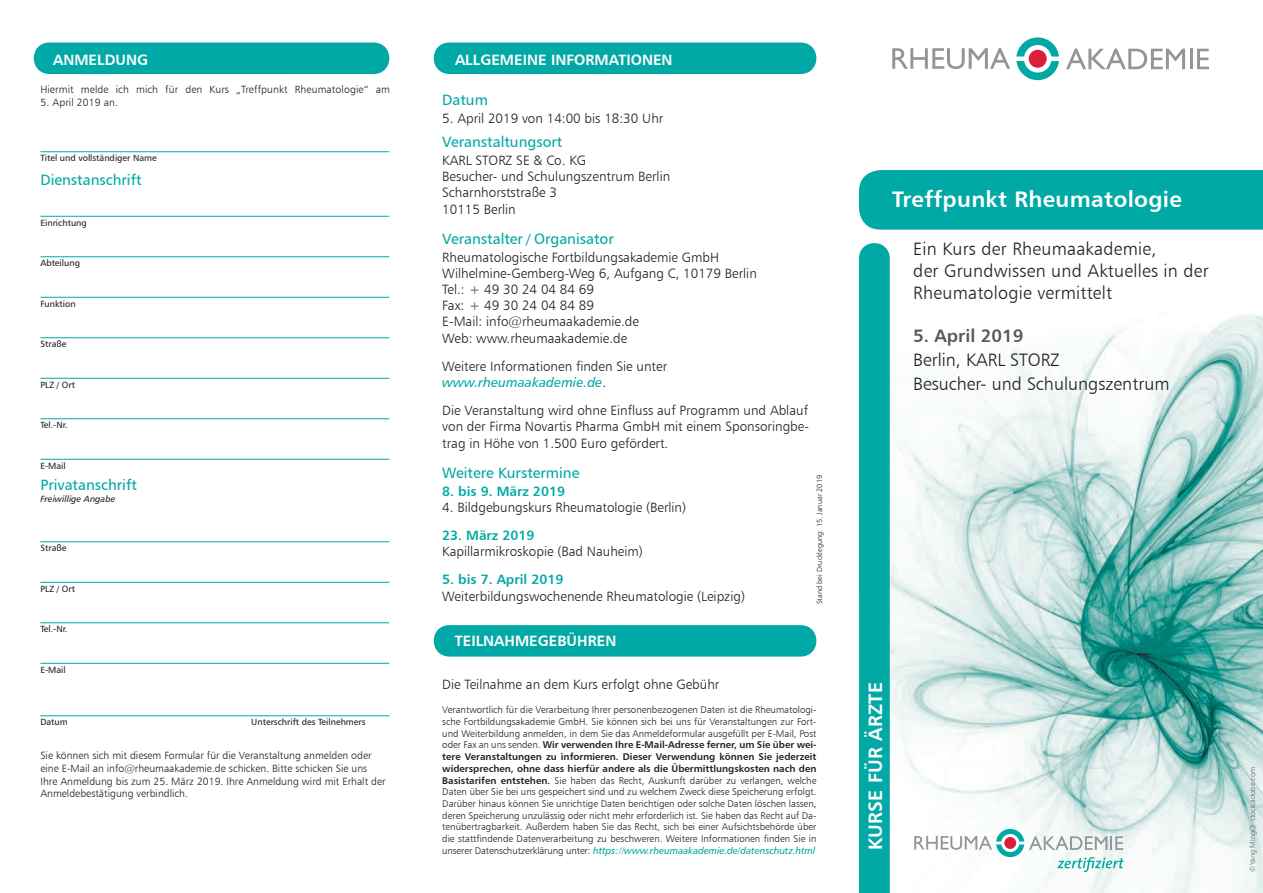
<style>
.page{position:relative;width:1263px;height:893px;background:#fff}
.page>*{position:absolute;margin:0;border:0;box-sizing:border-box;transform-origin:0 0}
.t1{font:22.5px "Humanist 777 BT Bold B";letter-spacing:.015em;color:#fff}
.t2{font:19.5px "Humanist 777 BT Bold B";letter-spacing:.015em;color:#fff}
.t3{font:18px/21.6px "Humanist 777 BT Light B";letter-spacing:.015em;color:#231f20}
.t4{font:18px "Humanist 777 BT Bold B";color:#57585a}
.t5{font:15px "Humanist 777 BT Roman B";color:#00a9a5}
.t6{font:15px "Humanist 777 BT Bold B";color:#fff}
.t7{font:13.5px/16.2px "Humanist 777 BT Light B";color:#231f20}
.t8{font:13.5px "Humanist 777 BT Bold B";color:#00a9a5}
.t9{font:13.5px "Humanist 777 BT Italic B";color:#00a9a5}
.t10{font:10.5px/12.6px "Humanist 777 BT Light B";color:#231f20}
.t11{font:9.75px/11.7px "Humanist 777 BT Light B";color:#231f20;text-align:justify}
.t12{font:9.75px/11.7px "Humanist 777 BT Bold B";color:#231f20;text-align:justify}
.t13{font:9.75px "Humanist 777 BT Italic B";letter-spacing:-.01em;color:#00a9a5}
.t14{font:9px "Humanist 777 BT Roman B";color:#231f20}
.t15{font:9px "Humanist 777 BT Italic B";color:#231f20}
.t16{font:7.5px "Humanist 777 BT Light B";color:#231f20}
.t17{font:7.5px "Humanist 777 BT Light B";color:#636366}
.s1{font-family:"Humanist 777 BT Light B";color:#231f20}
.s2{font-family:"Humanist 777 BT Light B"}
.s3{font-family:"Humanist 777 BT Bold B"}
</style>
<div class="page">
<img style="left:890px;top:315px;width:373px;height:578px">
<div style="left:33px;top:43px;width:357px;height:31px;background:#00a9a5"></div>
<div style="left:433px;top:43px;width:384px;height:31px;background:#00a9a5"></div>
<hr style="left:40px;top:151px;width:349px;height:1px;background:#00a9a5">
<hr style="left:40px;top:216px;width:349px;height:1px;background:#00a9a5">
<hr style="left:40px;top:256px;width:349px;height:1px;background:#00a9a5">
<hr style="left:40px;top:297px;width:349px;height:1px;background:#00a9a5">
<hr style="left:40px;top:337px;width:349px;height:1px;background:#00a9a5">
<hr style="left:40px;top:378px;width:349px;height:1px;background:#00a9a5">
<hr style="left:40px;top:418px;width:349px;height:1px;background:#00a9a5">
<hr style="left:40px;top:459px;width:349px;height:1px;background:#00a9a5">
<hr style="left:40px;top:541px;width:349px;height:1px;background:#00a9a5">
<hr style="left:40px;top:582px;width:349px;height:1px;background:#00a9a5">
<hr style="left:40px;top:622px;width:349px;height:1px;background:#00a9a5">
<hr style="left:40px;top:663px;width:349px;height:1px;background:#00a9a5">
<hr style="left:40px;top:715px;width:349px;height:1px;background:#00a9a5">
<svg style="left:914px;top:829px;width:210px;height:43px"></svg>
<svg style="left:1066px;top:49px;width:119px;height:20px"></svg>
<hr style="left:1189px;top:49px;width:3px;height:20px;background:#939598">
<svg style="left:1197px;top:49px;width:12px;height:20px"></svg>
<svg style="left:1016px;top:37px;width:43px;height:43px"></svg>
<div style="left:1029px;top:50px;width:18px;height:18px;background:#da1f3d;border-radius:50%"></div>
<svg style="left:892px;top:48px;width:118px;height:21px"></svg>
<svg style="left:433px;top:625px;width:384px;height:32px;background:#09aca8"></svg>
<div style="left:859px;top:243px;width:31px;height:650px;background:#00a9a5"></div>
<div style="left:859px;top:170px;width:404px;height:60px;background:#00a9a5"></div>
<h3 class="t6" style="left:53px;top:50px;width:96px">ANMELDUNG</h3>
<h3 class="t6" style="left:455px;top:50px;width:219px">ALLGEMEINE INFORMATIONEN</h3>
<h3 class="t5" style="left:442px;top:90px;width:47px">Datum</h3>
<h3 class="t7" style="left:442px;top:110px;width:223px">5. April 2019 von 14:00 bis 18:30 Uhr</h3>
<h3 class="t5" style="left:442px;top:132px;width:122px">Veranstaltungsort</h3>
<h3 class="t7" style="left:442px;top:152px;width:229px">KARL STORZ SE &amp; Co. KG<br>Besucher- und Schulungszentrum Berlin<br>Scharnhorststraße 3<br>10115 Berlin</h3>
<h3 class="t5" style="left:442px;top:229px;width:173px">Veranstalter / Organisator</h3>
<h3 class="t7" style="left:442px;top:249px;width:316px">Rheumatologische Fortbildungsakademie GmbH Wilhelmine-Gemberg-Weg 6, Aufgang C, 10179 Berlin Tel.: + 49 30 24 04 84 69<br>Fax: + 49 30 24 04 84 89<br>E-Mail: info@rheumaakademie.de<br>Web: www.rheumaakademie.de</h3>
<h3 class="t7" style="left:442px;top:358px;width:226px">Weitere Informationen finden Sie unter</h3>
<h3 class="t9" style="left:442px;top:374px;width:165px">www.rheumaakademie.de<span class="s1">.</span></h3>
<h3 class="t7" style="left:442px;top:402px;width:368px;text-align:justify">Die Veranstaltung wird ohne Einfluss auf Programm und Ablauf von der Firma Novartis Pharma GmbH mit einem Sponsoringbe&shy;trag in Höhe von 1.500 Euro gefördert.</h3>
<h3 class="t5" style="left:442px;top:463px;width:139px">Weitere Kurstermine</h3>
<h3 class="t8" style="left:442px;top:482px;width:124px">8. bis 9. März 2019</h3>
<h3 class="t7" style="left:442px;top:499px;width:245px">4. Bildgebungskurs Rheumatologie (Berlin)</h3>
<h3 class="t8" style="left:442px;top:527px;width:94px">23. März 2019</h3>
<h3 class="t7" style="left:442px;top:543px;width:202px">Kapillarmikroskopie (Bad Nauheim)</h3>
<h3 class="t8" style="left:442px;top:571px;width:123px">5. bis 7. April 2019</h3>
<h3 class="t7" style="left:442px;top:588px;width:304px">Weiterbildungswochenende Rheumatologie (Leipzig)</h3>
<p class="t10" style="left:40px;top:83px;width:351px">Hiermit melde ich mich für den Kurs „Treffpunkt Rheumatologie“ am</p>
<p class="t10" style="left:40px;top:96px;width:79px">5. April 2019 an.</p>
<p class="t14" style="left:40px;top:152px;width:118px">Titel und vollständiger Name</p>
<h3 class="t5" style="left:40px;top:171px;width:103px">Dienstanschrift</h3>
<p class="t14" style="left:40px;top:217px;width:48px">Einrichtung</p>
<p class="t14" style="left:40px;top:257px;width:41px">Abteilung</p>
<p class="t14" style="left:40px;top:298px;width:37px">Funktion</p>
<p class="t14" style="left:40px;top:338px;width:27px">Straße</p>
<p class="t14" style="left:40px;top:379px;width:36px">PLZ / Ort</p>
<p class="t14" style="left:40px;top:419px;width:29px">Tel.-Nr.</p>
<p class="t14" style="left:40px;top:460px;width:27px">E-Mail</p>
<h3 class="t5" style="left:40px;top:475px;width:98px">Privatanschrift</h3>
<p class="t15" style="left:40px;top:493px;width:77px">Freiwillige Angabe</p>
<p class="t16" style="left:815px;top:604px;width:131px;rotate:-90deg">Stand bei Drucklegung: 15. Januar 2019</p>
<p class="t14" style="left:40px;top:542px;width:27px">Straße</p>
<p class="t14" style="left:40px;top:583px;width:36px">PLZ / Ort</p>
<p class="t14" style="left:40px;top:623px;width:29px">Tel.-Nr.</p>
<p class="t14" style="left:40px;top:664px;width:27px">E-Mail</p>
<h3 class="t6" style="left:455px;top:631px;width:163px">TEILNAHMEGEBÜHREN</h3>
<h3 class="t7" style="left:442px;top:676px;width:279px">Die Teilnahme an dem Kurs erfolgt ohne Gebühr</h3>
<h2 class="t2" style="left:863px;top:850px;width:169px;rotate:-90deg">KURSE FÜR ÄRZTE</h2>
<p class="t11" style="left:442px;top:704px;width:376px">Verantwortlich für die Verarbeitung Ihrer personenbezogenen Daten ist die Rheumatologi&shy;sche Fortbildungsakademie GmbH. Sie können sich bei uns für Veranstaltungen zur Fort&shy;und Weiterbildung anmelden, in dem Sie das Anmeldeformular ausgefüllt per E-Mail, Post</p>
<p class="t12" style="left:442px;top:739px;width:376px"><span class="s2">oder Fax an uns senden.</span> Wir verwenden Ihre E-Mail-Adresse ferner, um Sie über wei&shy;tere Veranstaltungen zu informieren. Dieser Verwendung können Sie jederzeit widersprechen, ohne dass hierfür andere als die Übermittlungskosten nach den</p>
<p class="t11" style="left:442px;top:774px;width:376px"><span class="s3">Basistarifen entstehen.</span> Sie haben das Recht, Auskunft darüber zu verlangen, welche Daten über Sie bei uns gespeichert sind und zu welchem Zweck diese Speicherung erfolgt.<br>Darüber hinaus können Sie unrichtige Daten berichtigen oder solche Daten löschen lassen, deren Speicherung unzulässig oder nicht mehr erforderlich ist. Sie haben das Recht auf Da&shy;tenübertragbarkeit. Außerdem haben Sie das Recht, sich bei einer Aufsichtsbehörde über die stattfindende Datenverarbeitung zu beschweren. Weitere Informationen finden Sie in</p>
<p class="t13" style="left:442px;top:844px;width:374px"><span class="s1">unserer Datenschutzerklärung unter:</span> https://www.rheumaakademie.de/datenschutz.html</p>
<p class="t14" style="left:40px;top:716px;width:29px">Datum</p>
<p class="t14" style="left:251px;top:716px;width:116px">Unterschrift des Teilnehmers</p>
<p class="t10" style="left:40px;top:749px;width:347px">Sie können sich mit diesem Formular für die Veranstaltung anmelden oder eine E-Mail an info@rheumaakademie.de schicken. Bitte schicken Sie uns Ihre Anmeldung bis zum 25. März 2019. Ihre Anmeldung wird mit Erhalt der Anmeldebestätigung verbindlich.</p>
<h1 class="t1" style="left:892px;top:185px;width:291px">Treffpunkt Rheumatologie</h1>
<h3 class="t3" style="left:913px;top:238px;width:297px">Ein Kurs der Rheumaakademie,<br>der Grundwissen und Aktuelles in der<br>Rheumatologie vermittelt</h3>
<h3 class="t4" style="left:913px;top:324px;width:112px">5. April 2019</h3>
<h3 class="t3" style="left:913px;top:347px;width:258px;line-height:24px">Berlin, KARL STORZ<br>Besucher- und Schulungszentrum</h3>
<p class="t17" style="left:1248px;top:872px;width:106px;rotate:-90deg">©Yang MingQi-stock.adobe.com</p>
</div>
